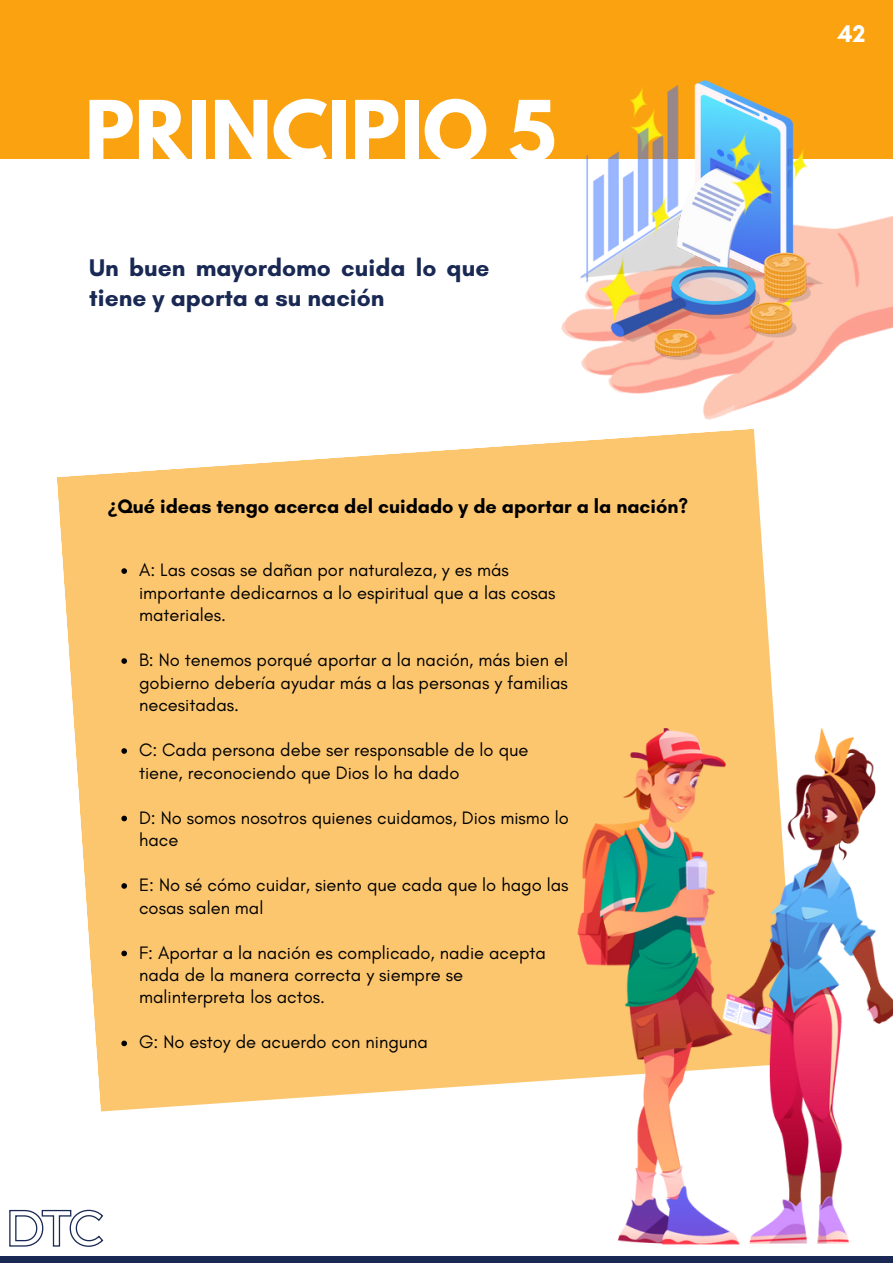
<style>
.page{position:relative;width:893px;height:1264px;background:#fff}
.page>*{position:absolute;margin:0;border:0;box-sizing:border-box;transform-origin:0 0}
.t1{font:700 74.25px "League Spartan";color:#fff}
.t2{font:700 24.6px/30.3px "Glacial Indifference";color:#192954}
.t3{font:700 24.6px "Glacial Indifference";color:#fff}
.t4{font:700 19.8px "Glacial Indifference";color:#000}
.t5{font:18.3px/22.5px "Glacial Indifference";color:#000}
.s1{font-family:"Noto Sans"}
</style>
<div class="page">
<div style="left:0;top:0;width:892px;height:159px;background:#fba211"></div>
<svg style="left:57px;top:443px;width:718px;height:668px;background:#fccb7b"></svg>
<img style="left:548px;top:216px;width:344px;height:256px">
<img style="left:559px;top:80px;width:294px;height:285px">
<img style="left:706px;top:116px;width:107px;height:134px">
<img style="left:618px;top:185px;width:87px;height:66px">
<svg style="left:9px;top:1209px;width:95px;height:38px"></svg>
<div style="left:0;top:1256px;width:892px;height:6px;background:#192954"></div>
<img style="left:440px;top:723px;width:452px;height:522px">
<svg style="left:121px;top:568px;width:6px;height:6px"></svg>
<svg style="left:121px;top:658px;width:6px;height:6px"></svg>
<svg style="left:121px;top:748px;width:6px;height:5px"></svg>
<svg style="left:121px;top:815px;width:6px;height:6px"></svg>
<svg style="left:121px;top:883px;width:6px;height:5px"></svg>
<svg style="left:121px;top:950px;width:6px;height:6px"></svg>
<svg style="left:121px;top:1040px;width:6px;height:6px"></svg>
<h1 class="t1" style="left:85px;top:94px;width:472px">PRINCIPIO 5</h1>
<h2 class="t2" style="left:89px;top:252px;width:402px">Un buen mayordomo cuida lo que tiene y aporta a su nación</h2>
<p class="t4" style="left:108px;top:494px;width:581px"><span class="s1">¿</span>Qué ideas tengo acerca del cuidado y de aportar a la nación?</p>
<p class="t5" style="left:139px;top:558px;width:418px">A: Las cosas se dañan por naturaleza, y es más importante dedicarnos a lo espiritual que a las cosas materiales.</p>
<p class="t5" style="left:139px;top:648px;width:430px;text-align:justify">B: No tenemos porqué aportar a la nación, más bien el gobierno debería ayudar más a las personas y familias necesitadas.</p>
<p class="t5" style="left:139px;top:738px;width:391px">C: Cada persona debe ser responsable de lo que tiene, reconociendo que Dios lo ha dado</p>
<p class="t5" style="left:139px;top:805px;width:431px">D: No somos nosotros quienes cuidamos, Dios mismo lo hace</p>
<p class="t5" style="left:139px;top:873px;width:431px">E: No sé cómo cuidar, siento que cada que lo hago las cosas salen mal</p>
<p class="t5" style="left:139px;top:940px;width:408px">F: Aportar a la nación es complicado, nadie acepta nada de la manera correcta y siempre se malinterpreta los actos.</p>
<p class="t5" style="left:139px;top:1030px;width:290px">G: No estoy de acuerdo con ninguna</p>
<h2 class="t3" style="left:837px;top:18px;width:29px">42</h2>
</div>
